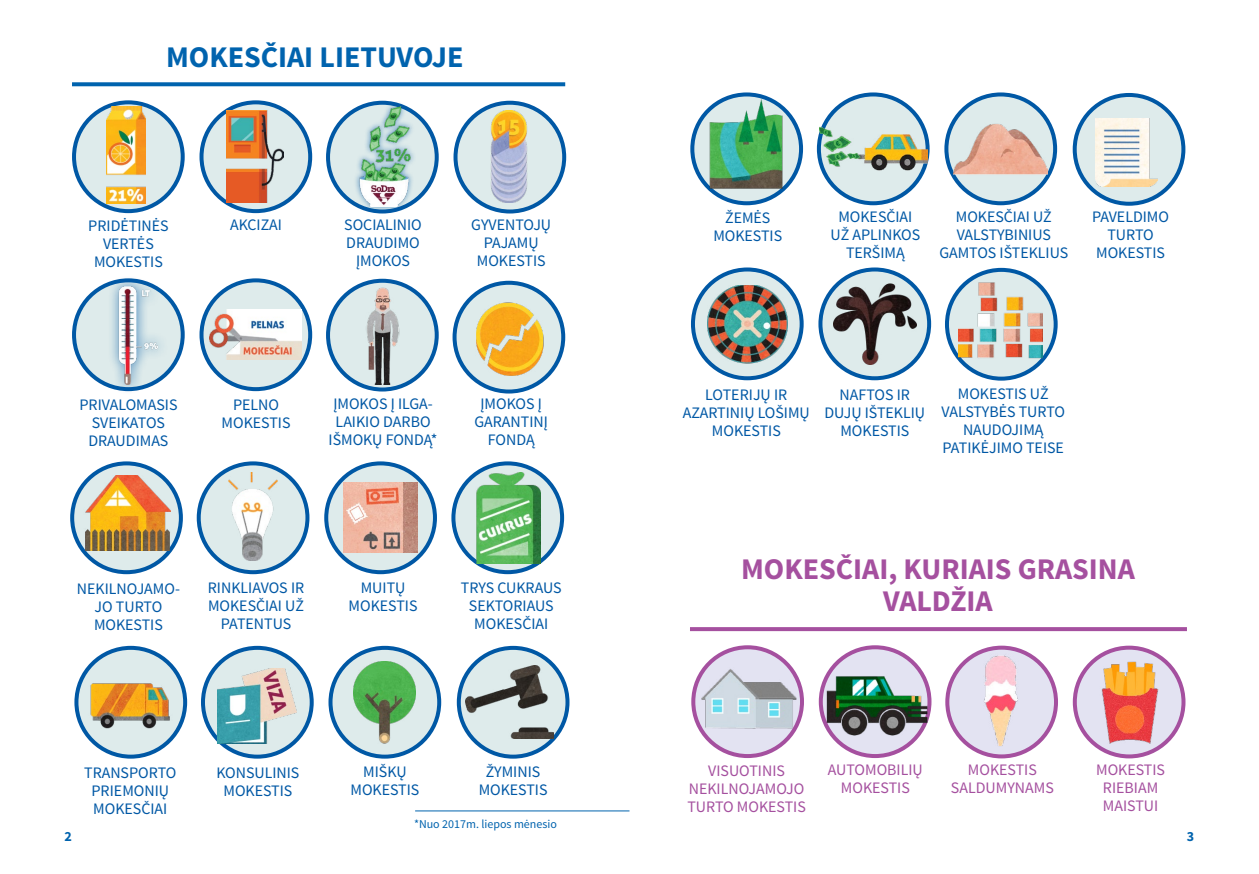
<style>
.page{position:relative;width:1259px;height:874px;background:#fff}
.page>*{position:absolute;margin:0;border:0;box-sizing:border-box;transform-origin:0 0}
.t1{font:700 30px/32px "Source Sans Pro";color:#a5509f;text-align:center}
.t2{font:700 30px "Source Sans Pro";color:#0063ae}
.t3{font:16px/18px "Source Sans Pro";color:#0058a5;text-align:center}
.t4{font:16px/18px "Source Sans Pro";color:#a5509f;text-align:center}
.t5{font:700 14px "Source Sans Pro";color:#0063ae}
.t6{font:12px "Source Sans Pro";color:#0063ae}
</style>
<div class="page">
<svg style="left:72px;top:463px;width:109px;height:109px;background:#bad0da"></svg>
<div style="left:70px;top:461px;width:113px;height:113px;border:4px solid #0058a5;border-radius:50%"></div>
<svg style="left:76px;top:647px;width:109px;height:109px;background:#bbd4e0"></svg>
<div style="left:74px;top:645px;width:113px;height:113px;border:4px solid #0058a5;border-radius:50%"></div>
<svg style="left:692px;top:94px;width:109px;height:109px"></svg>
<div style="left:690px;top:92px;width:113px;height:113px;border:4px solid #0058a5;border-radius:50%"></div>
<div style="left:199px;top:463px;width:108px;height:109px;background:#deebeb;border-radius:50%"></div>
<div style="left:197px;top:461px;width:112px;height:113px;border:4px solid #0058a5;border-radius:50%"></div>
<svg style="left:203px;top:647px;width:109px;height:109px;background:#b9d2de"></svg>
<div style="left:201px;top:645px;width:113px;height:113px;border:4px solid #0058a5;border-radius:50%"></div>
<div style="left:819px;top:94px;width:108px;height:109px;background:#deebeb;border-radius:50%"></div>
<div style="left:817px;top:92px;width:112px;height:113px;border:4px solid #0058a5;border-radius:50%"></div>
<svg style="left:326px;top:463px;width:109px;height:109px;background:#c3d4dc"></svg>
<div style="left:324px;top:461px;width:113px;height:113px;border:4px solid #0058a5;border-radius:50%"></div>
<svg style="left:330px;top:647px;width:109px;height:109px;background:#c2d8e1"></svg>
<div style="left:328px;top:645px;width:113px;height:113px;border:4px solid #0058a5;border-radius:50%"></div>
<div style="left:946px;top:94px;width:109px;height:109px;background:#deebeb;border-radius:50%"></div>
<div style="left:944px;top:92px;width:113px;height:113px;border:4px solid #0058a5;border-radius:50%"></div>
<img style="left:953px;top:122px;width:94px;height:53px">
<img style="left:344px;top:482px;width:73px;height:69px">
<img style="left:353px;top:661px;width:62px;height:82px">
<img style="left:83px;top:475px;width:87px;height:75px">
<img style="left:80px;top:664px;width:101px;height:75px">
<img style="left:702px;top:99px;width:92px;height:92px">
<img style="left:819px;top:127px;width:108px;height:43px">
<img style="left:228px;top:472px;width:49px;height:88px">
<img style="left:217px;top:667px;width:79px;height:75px">
<svg style="left:454px;top:282px;width:109px;height:109px;background:#c1d8e2"></svg>
<div style="left:452px;top:280px;width:113px;height:113px;border:4px solid #0058a5;border-radius:50%"></div>
<svg style="left:459px;top:647px;width:108px;height:109px;background:#bcd2db"></svg>
<div style="left:457px;top:645px;width:112px;height:113px;border:4px solid #0058a5;border-radius:50%"></div>
<div style="left:1074px;top:95px;width:109px;height:109px;background:#deebeb;border-radius:50%"></div>
<div style="left:1072px;top:93px;width:113px;height:113px;border:4px solid #0058a5;border-radius:50%"></div>
<svg style="left:693px;top:269px;width:108px;height:109px;background:#bdd5df"></svg>
<div style="left:691px;top:267px;width:112px;height:113px;border:4px solid #0058a5;border-radius:50%"></div>
<svg style="left:947px;top:270px;width:108px;height:108px;background:#c1d7e0"></svg>
<div style="left:945px;top:268px;width:112px;height:112px;border:4px solid #0058a5;border-radius:50%"></div>
<svg style="left:820px;top:269px;width:109px;height:109px;background:#b8d1de"></svg>
<div style="left:818px;top:267px;width:113px;height:113px;border:4px solid #0058a5;border-radius:50%"></div>
<svg style="left:453px;top:463px;width:109px;height:109px;background:#b9d3da"></svg>
<div style="left:451px;top:461px;width:113px;height:113px;border:4px solid #0058a5;border-radius:50%"></div>
<img style="left:833px;top:283px;width:83px;height:81px">
<img style="left:475px;top:472px;width:65px;height:91px">
<img style="left:475px;top:300px;width:69px;height:76px">
<img style="left:466px;top:665px;width:87px;height:72px">
<img style="left:1095px;top:118px;width:62px;height:68px">
<img style="left:708px;top:286px;width:79px;height:78px">
<img style="left:958px;top:275px;width:84px;height:84px">
<div style="left:74px;top:102px;width:109px;height:109px;background:#deebeb;border-radius:50%"></div>
<div style="left:72px;top:100px;width:113px;height:113px;border:4px solid #0058a5;border-radius:50%"></div>
<div style="left:328px;top:103px;width:109px;height:108px;background:#deebeb;border-radius:50%"></div>
<div style="left:326px;top:101px;width:113px;height:112px;border:4px solid #0058a5;border-radius:50%"></div>
<svg style="left:201px;top:102px;width:109px;height:109px;background:#c3d5dc"></svg>
<div style="left:199px;top:100px;width:113px;height:113px;border:4px solid #0058a5;border-radius:50%"></div>
<div style="left:455px;top:103px;width:109px;height:108px;background:#deebeb;border-radius:50%"></div>
<div style="left:453px;top:101px;width:113px;height:112px;border:4px solid #0058a5;border-radius:50%"></div>
<div style="left:74px;top:280px;width:109px;height:109px;background:#deebeb;border-radius:50%"></div>
<div style="left:72px;top:278px;width:113px;height:113px;border:4px solid #0058a5;border-radius:50%"></div>
<div style="left:328px;top:280px;width:109px;height:109px;background:#deebeb;border-radius:50%"></div>
<div style="left:326px;top:278px;width:113px;height:113px;border:4px solid #0058a5;border-radius:50%"></div>
<div style="left:201px;top:280px;width:109px;height:109px;background:#deebeb;border-radius:50%"></div>
<div style="left:199px;top:278px;width:113px;height:113px;border:4px solid #0058a5;border-radius:50%"></div>
<img style="left:210px;top:309px;width:91px;height:51px">
<img style="left:106px;top:106px;width:40px;height:98px">
<img style="left:227px;top:110px;width:56px;height:92px">
<div style="left:107px;top:274px;width:62px;height:121px;background:#0058a5;opacity:.72"></div>
<img style="left:118px;top:286px;width:41px;height:98px">
<img style="left:482px;top:110px;width:53px;height:93px">
<div style="left:354px;top:101px;width:62px;height:111px;background:#0058a5;opacity:.63"></div>
<img style="left:355px;top:106px;width:64px;height:100px">
<img style="left:365px;top:285px;width:34px;height:99px">
<hr style="left:415px;top:810px;width:214px;height:1px;background:#0063ae">
<svg style="left:72px;top:82px;width:493px;height:4px;background:#126eb3"></svg>
<svg style="left:690px;top:627px;width:497px;height:3px"></svg>
<div style="left:693px;top:647px;width:109px;height:108px;background:#e3e3f2;border-radius:50%"></div>
<div style="left:691px;top:645px;width:113px;height:112px;border:4px solid #a5509f;border-radius:50%"></div>
<div style="left:947px;top:647px;width:109px;height:109px;background:#e3e3f2;border-radius:50%"></div>
<div style="left:945px;top:645px;width:113px;height:113px;border:4px solid #a5509f;border-radius:50%"></div>
<div style="left:821px;top:647px;width:108px;height:108px;background:#e3e3f2;border-radius:50%"></div>
<div style="left:819px;top:645px;width:112px;height:112px;border:4px solid #a5509f;border-radius:50%"></div>
<svg style="left:1074px;top:647px;width:109px;height:109px;background:#dbd0e7"></svg>
<div style="left:1072px;top:645px;width:113px;height:113px;border:4px solid #a5509f;border-radius:50%"></div>
<img style="left:826px;top:673px;width:101px;height:62px">
<img style="left:973px;top:653px;width:53px;height:95px">
<img style="left:1099px;top:658px;width:60px;height:87px">
<img style="left:700px;top:667px;width:98px;height:62px">
<h1 class="t2" style="left:166px;top:37px;width:299px">MOKESČIAI LIETUVOJE</h1>
<p class="t3" style="left:88px;top:217px;width:82px">PRIDĖTINĖS<br>VERTĖS<br>MOKESTIS</p>
<p class="t3" style="left:230px;top:216px;width:53px">AKCIZAI</p>
<p class="t3" style="left:344px;top:215px;width:79px">SOCIALINIO<br>DRAUDIMO<br>ĮMOKOS</p>
<p class="t3" style="left:471px;top:215px;width:81px">GYVENTOJŲ<br>PAJAMŲ<br>MOKESTIS</p>
<p class="t3" style="left:79px;top:396px;width:100px">PRIVALOMASIS<br>SVEIKATOS<br>DRAUDIMAS</p>
<p class="t3" style="left:222px;top:395px;width:70px">PELNO<br>MOKESTIS</p>
<p class="t3" style="left:328px;top:395px;width:111px">ĮMOKOS Į ILGA-<br>LAIKIO DARBO<br>IŠMOKŲ FONDĄ*</p>
<p class="t3" style="left:474px;top:395px;width:75px">ĮMOKOS Į<br>GARANTINĮ<br>FONDĄ</p>
<p class="t3" style="left:77px;top:579px;width:105px">NEKILNOJAMO-<br>JO TURTO<br>MOKESTIS</p>
<p class="t3" style="left:208px;top:579px;width:98px">RINKLIAVOS IR<br>MOKESČIAI UŽ<br>PATENTUS</p>
<p class="t3" style="left:349px;top:578px;width:70px">MUITŲ<br>MOKESTIS</p>
<p class="t3" style="left:461px;top:578px;width:102px">TRYS CUKRAUS<br>SEKTORIAUS<br>MOKESČIAI</p>
<p class="t3" style="left:84px;top:763px;width:94px">TRANSPORTO<br>PRIEMONIŲ<br>MOKESČIAI</p>
<p class="t3" style="left:216px;top:763px;width:85px">KONSULINIS<br>MOKESTIS</p>
<p class="t3" style="left:350px;top:762px;width:70px">MIŠKŲ<br>MOKESTIS</p>
<p class="t3" style="left:479px;top:762px;width:70px">ŽYMINIS<br>MOKESTIS</p>
<p class="t6" style="left:414px;top:815px;width:144px">*Nuo 2017m. liepos mėnesio</p>
<p class="t3" style="left:713px;top:208px;width:70px">ŽEMĖS<br>MOKESTIS</p>
<p class="t3" style="left:830px;top:208px;width:91px">MOKESČIAI<br>UŽ APLINKOS<br>TERŠIMĄ</p>
<p class="t3" style="left:939px;top:207px;width:130px">MOKESČIAI UŽ<br>VALSTYBINIUS<br>GAMTOS IŠTEKLIUS</p>
<p class="t3" style="left:1092px;top:207px;width:78px">PAVELDIMO<br>TURTO<br>MOKESTIS</p>
<p class="t3" style="left:683px;top:386px;width:128px">LOTERIJŲ IR<br>AZARTINIŲ LOŠIMŲ<br>MOKESTIS</p>
<p class="t3" style="left:824px;top:385px;width:102px">NAFTOS IR<br>DUJŲ IŠTEKLIŲ<br>MOKESTIS</p>
<p class="t3" style="left:941px;top:385px;width:125px">MOKESTIS UŽ<br>VALSTYBĖS TURTO<br>NAUDOJIMĄ<br>PATIKĖJIMO TEISE</p>
<h1 class="t1" style="left:741px;top:553px;width:395px">MOKESČIAI, KURIAIS GRASINA<br>VALDŽIA</h1>
<p class="t4" style="left:687px;top:761px;width:120px">VISUOTINIS<br>NEKILNOJAMOJO<br>TURTO MOKESTIS</p>
<p class="t4" style="left:828px;top:760px;width:96px">AUTOMOBILIŲ<br>MOKESTIS</p>
<p class="t4" style="left:951px;top:760px;width:104px">MOKESTIS<br>SALDUMYNAMS</p>
<p class="t4" style="left:1096px;top:760px;width:70px">MOKESTIS<br>RIEBIAM<br>MAISTUI</p>
<p class="t5" style="left:65px;top:827px;width:9px">2</p>
<p class="t5" style="left:1187px;top:827px;width:9px">3</p>
</div>
